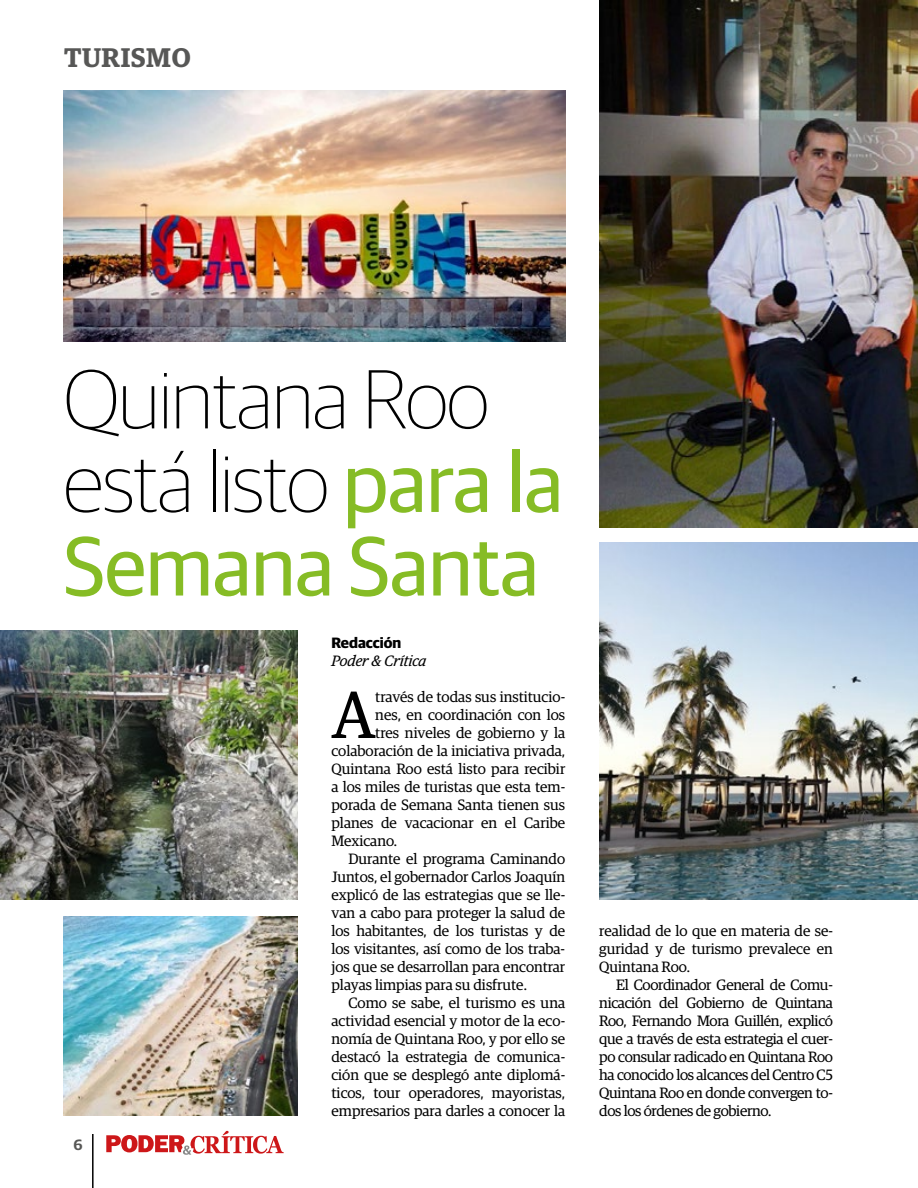
<style>
.page{position:relative;width:918px;height:1188px;background:#fff}
.page>*{position:absolute;margin:0;border:0;box-sizing:border-box;transform-origin:0 0}
.t1{font:100 83.85px/83.6px "Guardian Sans";letter-spacing:-.01em;color:#000}
.t2{font:66.9px "Guardian Egyp";color:#000}
.t3{font:600 27px "Guardian Egyp";letter-spacing:.02em;color:#575756}
.t4{font:15px/18px "Guardian Egyp";color:#000;text-align:justify}
.t5{font:italic 15px "Guardian Egyp";color:#000}
.t6{font:700 15px "Guardian Sans";color:#000}
.t7{font:600 15px "Guardian Sans";color:#575756}
.s1{font-weight:400;color:#86bc25}
</style>
<div class="page">
<svg style="left:106px;top:1131px;width:178px;height:24px"></svg>
<hr style="left:92px;top:1134px;width:2px;height:54px;background:#000">
<img style="left:599px;top:0;width:319px;height:528px">
<img style="left:0;top:630px;width:297px;height:270px">
<img style="left:599px;top:542px;width:319px;height:358px">
<img style="left:64px;top:917px;width:233px;height:199px">
<img style="left:64px;top:90px;width:501px;height:252px">
<h3 class="t3" style="left:64px;top:38px;width:128px">TURISMO</h3>
<h1 class="t1" style="left:64px;top:353px;width:501px">Quintana Roo está listo <span class="s1">para la<br>Semana Santa</span></h1>
<p class="t7" style="left:73px;top:1134px;width:11px">6</p>
<p class="t6" style="left:332px;top:632px;width:71px">Redacción</p>
<p class="t5" style="left:332px;top:651px;width:96px">Poder &amp; Crítica</p>
<h2 class="t2" style="left:332px;top:669px;width:45px">A</h2>
<p class="t4" style="left:375px;top:687px;width:191px">través de todas sus institucio-</p>
<p class="t4" style="left:375px;top:705px;width:191px">nes, en coordinación con los</p>
<p class="t4" style="left:375px;top:723px;width:191px">tres niveles de gobierno y la</p>
<p class="t4" style="left:332px;top:741px;width:235px">colaboración de la iniciativa privada,</p>
<p class="t4" style="left:332px;top:759px;width:235px">Quintana Roo está listo para recibir</p>
<p class="t4" style="left:332px;top:777px;width:235px">a los miles de turistas que esta tem-</p>
<p class="t4" style="left:332px;top:795px;width:235px">porada de Semana Santa tienen sus</p>
<p class="t4" style="left:332px;top:813px;width:235px">planes de vacacionar en el Caribe</p>
<p class="t4" style="left:332px;top:831px;width:67px">Mexicano.</p>
<p class="t4" style="left:349px;top:849px;width:218px">Durante el programa Caminando</p>
<p class="t4" style="left:332px;top:867px;width:235px">Juntos, el gobernador Carlos Joaquín</p>
<p class="t4" style="left:332px;top:885px;width:235px">explicó de las estrategias que se lle-</p>
<p class="t4" style="left:332px;top:903px;width:235px">van a cabo para proteger la salud de</p>
<p class="t4" style="left:332px;top:921px;width:235px">los habitantes, de los turistas y de</p>
<p class="t4" style="left:332px;top:939px;width:235px">los visitantes, así como de los traba-</p>
<p class="t4" style="left:332px;top:957px;width:235px">jos que se desarrollan para encontrar</p>
<p class="t4" style="left:332px;top:975px;width:197px">playas limpias para su disfrute.</p>
<p class="t4" style="left:349px;top:993px;width:218px">Como se sabe, el turismo es una</p>
<p class="t4" style="left:332px;top:1011px;width:235px">actividad esencial y motor de la eco-</p>
<p class="t4" style="left:332px;top:1029px;width:235px">nomía de Quintana Roo, y por ello se</p>
<p class="t4" style="left:332px;top:1047px;width:235px">destacó la estrategia de comunica-</p>
<p class="t4" style="left:332px;top:1065px;width:235px">ción que se desplegó ante diplomá-</p>
<p class="t4" style="left:332px;top:1083px;width:235px">ticos, tour operadores, mayoristas,</p>
<p class="t4" style="left:332px;top:1101px;width:235px">empresarios para darles a conocer la</p>
<p class="t4" style="left:599px;top:921px;width:235px">realidad de lo que en materia de se&shy;guridad y de turismo prevalece en Quintana Roo.</p>
<p class="t4" style="left:599px;top:975px;width:235px;text-indent:17px">El Coordinador General de Comu&shy;nicación del Gobierno de Quintana Roo, Fernando Mora Guillén, explicó que a través de esta estrategia el cuer&shy;po consular radicado en Quintana Roo ha conocido los alcances del Centro C5<br>Quintana Roo en donde convergen to&shy;dos los órdenes de gobierno.</p>
</div>
